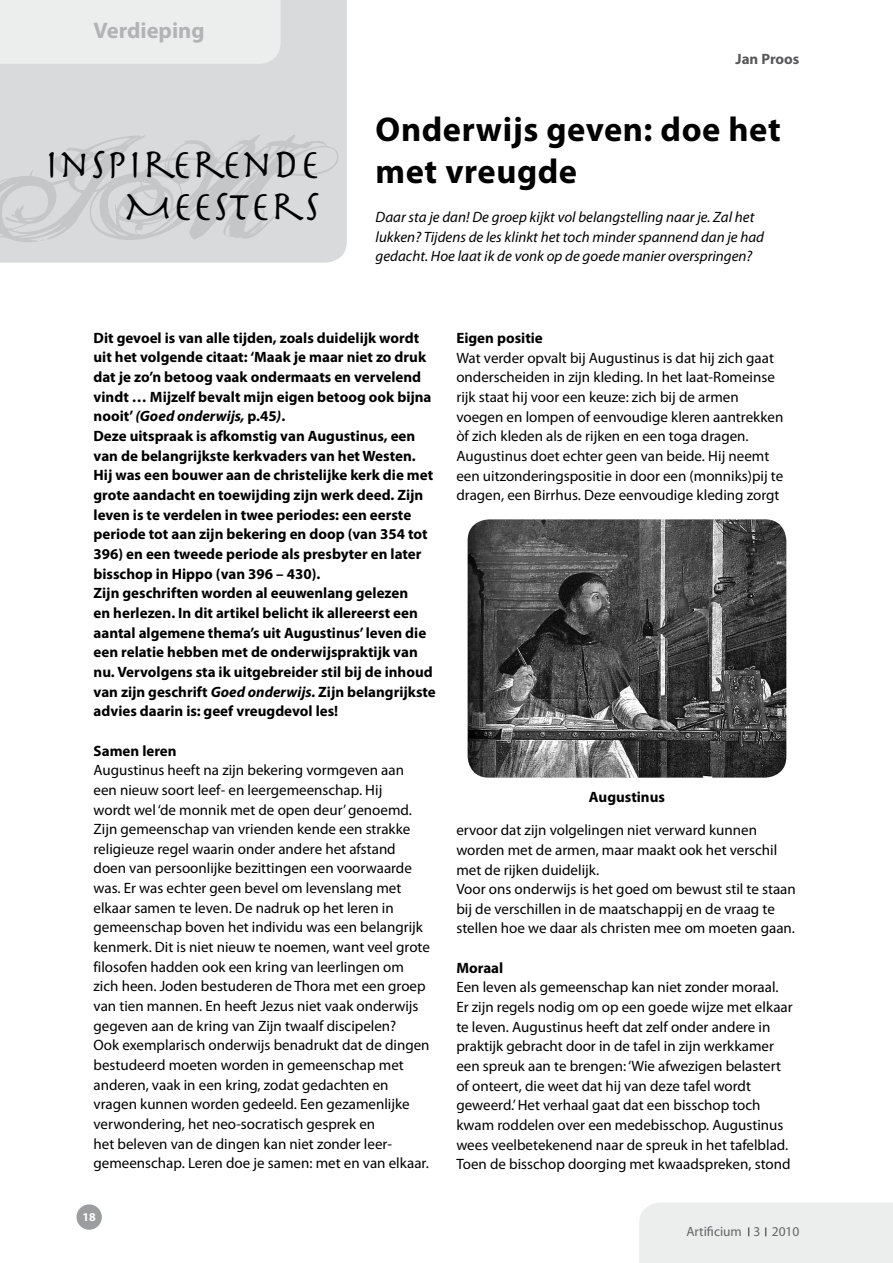
<style>
.page{position:relative;width:893px;height:1263px;background:#fff}
.page>*{position:absolute;margin:0;border:0;box-sizing:border-box;transform-origin:0 0}
.t1{font:42px/42px "Herculanum";color:#000;text-align:right}
.t2{font:700 34.5px/42px "Myriad Pro";letter-spacing:.015em;color:#000}
.t3{font:700 22.5px "Myriad Pro";color:#b1b3b4}
.t4{font:15px/19.6px "Myriad Pro";color:#000}
.t5{font:700 15px/19.6px "Myriad Pro";color:#000}
.t6{font:italic 15px/19.6px "Myriad Pro";color:#000}
.t7{font:700 15px "Myriad Pro";letter-spacing:-.005em;color:#58585a}
.t8{font:13.5px "Myriad";color:#646567}
.t9{font:700 12px "Myriad";color:#fff}
.s1{font-style:italic}
</style>
<div class="page">
<div style="left:0;top:0;width:347px;height:263px;background:#d9dadb"></div>
<svg style="left:0;top:135px;width:338px;height:107px;background:#d2d3d4"></svg>
<div style="left:77px;top:1204px;width:25px;height:26px;background:#9c9d9f;border-radius:50%"></div>
<div style="left:0;top:0;width:281px;height:64px;background:#eceded"></div>
<div style="left:639px;top:1203px;width:254px;height:60px;background:#eceded"></div>
<img style="left:468px;top:519px;width:318px;height:259px">
<h3 class="t3" style="left:94px;top:16px;width:113px">Verdieping</h3>
<h1 class="t1" style="left:45px;top:140px;width:277px">INSPIRERENDE<br>MEESTERS</h1>
<p class="t7" style="left:736px;top:49px;width:65px">Jan Proos</p>
<h2 class="t2" style="left:376px;top:107px;width:407px">Onderwijs geven: doe het met vreugde</h2>
<p class="t6" style="left:376px;top:207px;width:390px">Daar sta je dan! De groep kijkt vol belangstelling naar je. Zal het lukken? Tijdens de les klinkt het toch minder spannend dan je had gedacht. Hoe laat ik de vonk op de goede manier overspringen?</p>
<p class="t5" style="left:94px;top:327px;width:344px">Dit gevoel is van alle tijden, zoals duidelijk wordt uit het volgende citaat: ‘Maak je maar niet zo druk dat je zo’n betoog vaak ondermaats en vervelend vindt … Mijzelf bevalt mijn eigen betoog ook bijna nooit’ <span class="s1">(Goed onderwijs,</span> p.45<span class="s1">)</span>.<br>Deze uitspraak is afkomstig van Augustinus, een van de belangrijkste kerkvaders van het Westen.<br>Hij was een bouwer aan de christelijke kerk die met grote aandacht en toewijding zijn werk deed. Zijn leven is te verdelen in twee periodes: een eerste periode tot aan zijn bekering en doop (van 354 tot 396) en een tweede periode als presbyter en later bisschop in Hippo (van 396 – 430).<br>Zijn geschriften worden al eeuwenlang gelezen<br>en herlezen. In dit artikel belicht ik allereerst een aantal algemene thema’s uit Augustinus’ leven die een relatie hebben met de onderwijspraktijk van nu. Vervolgens sta ik uitgebreider stil bij de inhoud van zijn geschrift <span class="s1">Goed onderwijs.</span> Zijn belangrijkste advies daarin is: geef vreugdevol les!</p>
<p class="t5" style="left:94px;top:740px;width:85px">Samen leren</p>
<p class="t4" style="left:94px;top:760px;width:338px">Augustinus heeft na zijn bekering vormgeven aan een nieuw soort leef- en leergemeenschap. Hij<br>wordt wel ‘de monnik met de open deur’ genoemd.<br>Zijn gemeenschap van vrienden kende een strakke religieuze regel waarin onder andere het afstand doen van persoonlijke bezittingen een voorwaarde was. Er was echter geen bevel om levenslang met elkaar samen te leven. De nadruk op het leren in gemeenschap boven het individu was een belangrijk kenmerk. Dit is niet nieuw te noemen, want veel grote filosofen hadden ook een kring van leerlingen om zich heen. Joden bestuderen de Thora met een groep van tien mannen. En heeft Jezus niet vaak onderwijs gegeven aan de kring van Zijn twaalf discipelen?<br>Ook exemplarisch onderwijs benadrukt dat de dingen bestudeerd moeten worden in gemeenschap met anderen, vaak in een kring, zodat gedachten en vragen kunnen worden gedeeld. Een gezamenlijke verwondering, het neo-socratisch gesprek en<br>het beleven van de dingen kan niet zonder leer&shy;gemeenschap. Leren doe je samen: met en van elkaar.</p>
<p class="t9" style="left:83px;top:1210px;width:15px">18</p>
<p class="t5" style="left:456px;top:328px;width:88px">Eigen positie</p>
<p class="t4" style="left:456px;top:348px;width:328px">Wat verder opvalt bij Augustinus is dat hij zich gaat onderscheiden in zijn kleding. In het laat-Romeinse rijk staat hij voor een keuze: zich bij de armen voegen en lompen of eenvoudige kleren aantrekken òf zich kleden als de rijken en een toga dragen.<br>Augustinus doet echter geen van beide. Hij neemt een uitzonderingspositie in door een (monniks)pij te dragen, een Birrhus. Deze eenvoudige kleding zorgt</p>
<p class="t5" style="left:589px;top:786px;width:78px">Augustinus</p>
<p class="t4" style="left:456px;top:820px;width:341px">ervoor dat zijn volgelingen niet verward kunnen worden met de armen, maar maakt ook het verschil met de rijken duidelijk.<br>Voor ons onderwijs is het goed om bewust stil te staan bij de verschillen in de maatschappij en de vraag te stellen hoe we daar als christen mee om moeten gaan.</p>
<p class="t5" style="left:456px;top:957px;width:48px">Moraal</p>
<p class="t4" style="left:456px;top:977px;width:338px">Een leven als gemeenschap kan niet zonder moraal.<br>Er zijn regels nodig om op een goede wijze met elkaar te leven. Augustinus heeft dat zelf onder andere in praktijk gebracht door in de tafel in zijn werkkamer een spreuk aan te brengen: ‘Wie afwezigen belastert of onteert, die weet dat hij van deze tafel wordt geweerd.’ Het verhaal gaat dat een bisschop toch kwam roddelen over een medebisschop. Augustinus wees veelbetekenend naar de spreuk in het tafelblad.<br>Toen de bisschop doorging met kwaadspreken, stond</p>
<p class="t8" style="left:686px;top:1225px;width:115px">Artificium 3 2010</p>
</div>
